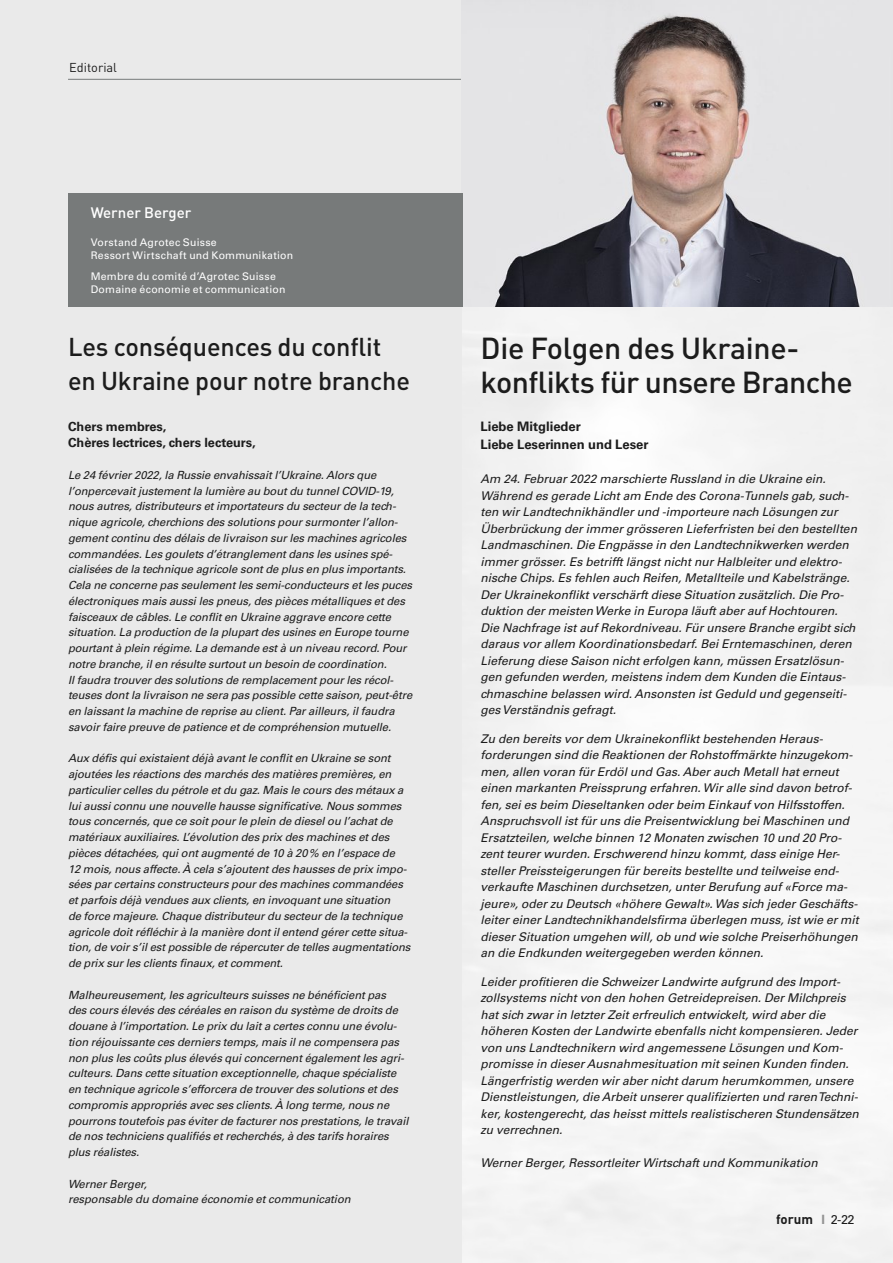
<style>
.page{position:relative;width:893px;height:1263px;background:#fff}
.page>*{position:absolute;margin:0;border:0;box-sizing:border-box;transform-origin:0 0}
.t1{font:500 30px/34.5px "DIN Pro";letter-spacing:-.02em;color:#1c1c1c}
.t2{font:500 25.5px/34.5px "DIN Pro";letter-spacing:-.005em;color:#1c1c1c}
.t3{font:500 15px "DIN Pro";color:#fff}
.t4{font:700 13.35px "DIN Pro";color:#1c1c1c}
.t5{font:700 13.05px/18px "Univers LT Std";color:#1c1c1c}
.t6{font:700 12.75px/16.5px "Univers LT Std";color:#1c1c1c}
.t7{font:12.75px "DIN Pro";color:#1c1c1c}
.t8{font:italic 12px/16.5px "Univers LT Std";color:#1c1c1c}
.t9{font:italic 11.25px/15.8px "Univers LT Std";letter-spacing:-.01em;color:#1c1c1c}
.t10{font:10.5px/12.6px "Univers LT Std";letter-spacing:.02em;color:#fff}
.s1{font-family:"Univers LT Std";font-size:12.75px;color:#939393}
.s2{font-family:"Univers LT Std";font-weight:400;font-size:12.75px}
</style>
<div class="page">
<div style="left:461px;top:306px;width:432px;height:957px;background:#f5f5f5"></div>
<div style="left:0;top:0;width:461px;height:1263px;background:#eaeaea"></div>
<hr style="left:68px;top:79px;width:787px;height:1px;background:#777a7a">
<img style="left:461px;top:0;width:432px;height:306px">
<div style="left:68px;top:193px;width:395px;height:113px;background:#777a7a"></div>
<p class="t7" style="left:69px;top:59px;width:49px">Editorial</p>
<h3 class="t3" style="left:91px;top:204px;width:102px">Werner Berger</h3>
<p class="t10" style="left:91px;top:236px;width:204px">Vorstand Agrotec Suisse<br>Ressort Wirtschaft und Kommunikation</p>
<p class="t10" style="left:91px;top:270px;width:196px">Membre du comité d’Agrotec Suisse<br>Domaine économie et communication</p>
<h2 class="t2" style="left:68px;top:330px;width:343px">Les conséquences du conflit en Ukraine pour notre branche</h2>
<p class="t6" style="left:68px;top:419px;width:189px">Chers membres,<br>Chères lectrices, chers lecteurs,</p>
<p class="t9" style="left:68px;top:467px;width:346px">Le 24 février 2022, la Russie envahissait l’Ukraine. Alors que l’onpercevait justement la lumière au bout du tunnel COVID-19, nous autres, distributeurs et importateurs du secteur de la tech&shy;nique agricole, cherchions des solutions pour surmonter l’allon&shy;gement continu des délais de livraison sur les machines agricoles commandées. Les goulets d’étranglement dans les usines spé&shy;cialisées de la technique agricole sont de plus en plus importants.<br>Cela ne concerne pas seulement les semi-conducteurs et les puces électroniques mais aussi les pneus, des pièces métalliques et des faisceaux de câbles. Le conflit en Ukraine aggrave encore cette situation. La production de la plupart des usines en Europe tourne pourtant à plein régime. La demande est à un niveau record. Pour notre branche, il en résulte surtout un besoin de coordination.<br>Il faudra trouver des solutions de remplacement pour les récol&shy;teuses dont la livraison ne sera pas possible cette saison, peut-être en laissant la machine de reprise au client. Par ailleurs, il faudra savoir faire preuve de patience et de compréhension mutuelle.</p>
<p class="t9" style="left:68px;top:751px;width:344px">Aux défis qui existaient déjà avant le conflit en Ukraine se sont ajoutées les réactions des marchés des matières premières, en particulier celles du pétrole et du gaz. Mais le cours des métaux a lui aussi connu une nouvelle hausse significative. Nous sommes tous concernés, que ce soit pour le plein de diesel ou l’achat de matériaux auxiliaires. L’évolution des prix des machines et des pièces détachées, qui ont augmenté de 10 à 20% en l’espace de<br>12 mois, nous affecte. À cela s’ajoutent des hausses de prix impo&shy;sées par certains constructeurs pour des machines commandées et parfois déjà vendues aux clients, en invoquant une situation<br>de force majeure. Chaque distributeur du secteur de la technique agricole doit réfléchir à la manière dont il entend gérer cette situa&shy;tion, de voir s’il est possible de répercuter de telles augmentations de prix sur les clients finaux, et comment.</p>
<p class="t9" style="left:68px;top:987px;width:342px">Malheureusement, les agriculteurs suisses ne bénéficient pas<br>des cours élevés des céréales en raison du système de droits de douane à l’importation. Le prix du lait a certes connu une évolu&shy;tion réjouissante ces derniers temps, mais il ne compensera pas non plus les coûts plus élevés qui concernent également les agri&shy;culteurs. Dans cette situation exceptionnelle, chaque spécialiste en technique agricole s’efforcera de trouver des solutions et des compromis appropriés avec ses clients. À long terme, nous ne pourrons toutefois pas éviter de facturer nos prestations, le travail de nos techniciens qualifiés et recherchés, à des tarifs horaires plus réalistes.</p>
<p class="t9" style="left:68px;top:1176px;width:284px">Werner Berger,<br>responsable du domaine économie et communication</p>
<h1 class="t1" style="left:480px;top:331px;width:374px">Die Folgen des Ukraine&shy;konflikts für unsere Branche</h1>
<p class="t5" style="left:480px;top:418px;width:170px">Liebe Mitglieder<br>Liebe Leserinnen und Leser</p>
<p class="t8" style="left:480px;top:471px;width:378px">Am 24. Februar 2022 marschierte Russland in die Ukraine ein.<br>Während es gerade Licht am Ende des Corona-Tunnels gab, such&shy;ten wir Landtechnikhändler und -importeure nach Lösungen zur Überbrückung der immer grösseren Lieferfristen bei den bestellten Landmaschinen. Die Engpässe in den Landtechnikwerken werden immer grösser. Es betrifft längst nicht nur Halbleiter und elektro&shy;nische Chips. Es fehlen auch Reifen, Metallteile und Kabelstränge.<br>Der Ukrainekonflikt verschärft diese Situation zusätzlich. Die Pro&shy;duktion der meistenWerke in Europa läuft aber auf Hochtouren.<br>Die Nachfrage ist auf Rekordniveau. Für unsere Branche ergibt sich daraus vor allem Koordinationsbedarf. Bei Erntemaschinen, deren Lieferung diese Saison nicht erfolgen kann, müssen Ersatzlösun&shy;gen gefunden werden, meistens indem dem Kunden die Eintaus&shy;chmaschine belassen wird. Ansonsten ist Geduld und gegenseiti&shy;gesVerständnis gefragt.</p>
<p class="t8" style="left:480px;top:730px;width:380px">Zu den bereits vor dem Ukrainekonflikt bestehenden Heraus&shy;forderungen sind die Reaktionen der Rohstoffmärkte hinzugekom&shy;men, allen voran für Erdöl und Gas. Aber auch Metall hat erneut einen markanten Preissprung erfahren.Wir alle sind davon betrof&shy;fen, sei es beim Dieseltanken oder beim Einkauf von Hilfsstoffen.<br>Anspruchsvoll ist für uns die Preisentwicklung bei Maschinen und Ersatzteilen, welche binnen 12 Monaten zwischen 10 und 20 Pro&shy;zent teurer wurden. Erschwerend hinzu kommt, dass einige Her&shy;steller Preissteigerungen für bereits bestellte und teilweise end&shy;verkaufte Maschinen durchsetzen, unter Berufung auf «Force ma&shy;jeure», oder zu Deutsch «höhere Gewalt».Was sich jeder Geschäfts&shy;leiter einer Landtechnikhandelsfirma überlegen muss, ist wie er mit dieser Situation umgehen will, ob und wie solche Preiserhöhungen an die Endkunden weitergegeben werden können.</p>
<p class="t8" style="left:480px;top:973px;width:380px">Leider profitieren die Schweizer Landwirte aufgrund des Import&shy;zollsystems nicht von den hohen Getreidepreisen. Der Milchpreis hat sich zwar in letzter Zeit erfreulich entwickelt, wird aber die höheren Kosten der Landwirte ebenfalls nicht kompensieren. Jeder von uns Landtechnikern wird angemessene Lösungen und Kom&shy;promisse in dieser Ausnahmesituation mit seinen Kunden finden.<br>Längerfristig werden wir aber nicht darum herumkommen, unsere Dienstleistungen, die Arbeit unserer qualifizierten und rarenTechni&shy;ker, kostengerecht, das heisst mittels realistischeren Stundensätzen zu verrechnen.</p>
<p class="t8" style="left:480px;top:1155px;width:339px">Werner Berger, Ressortleiter Wirtschaft und Kommunikation</p>
<p class="t4" style="left:776px;top:1212px;width:80px">forum <span class="s1">I</span> <span class="s2">2-22</span></p>
</div>
